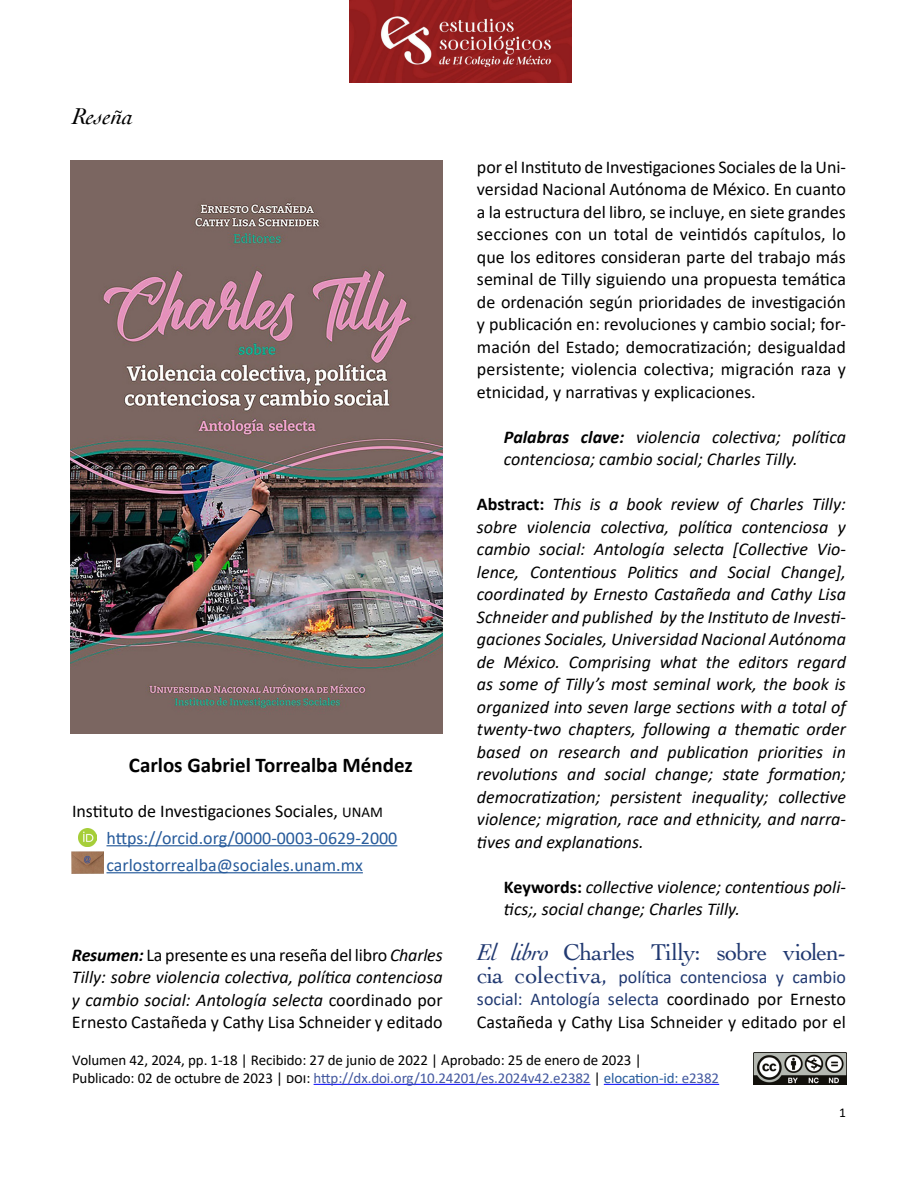
<style>
.page{position:relative;width:918px;height:1188px;background:#fff}
.page>*{position:absolute;margin:0;border:0;box-sizing:border-box;transform-origin:0 0}
.t1{font:24px "Cochin";letter-spacing:-.03em;color:#213971}
.t2{font:italic 24px "Cochin";color:#000}
.t3{font:700 21px "Calibri";color:#000}
.t4{font:italic 18px/22.5px "Calibri";color:#000;text-align:justify}
.t5{font:18px/22.5px "Calibri";color:#000;text-align:justify}
.t6{font:18px/27px "Calibri";color:#275b9b}
.t7{font:15px/18px "Calibri";letter-spacing:-.01em;color:#000}
.t8{font:13.5px "Calibri";color:#000}
.s1{color:#000}
.s2{font-size:15px;color:#000}
.s3{font-weight:700}
.s4{font-style:normal}
.s5{font-weight:700;font-style:normal}
.s6{font-style:italic}
.s7{font-family:"Cochin";font-size:24px;color:#213971}
.s8{font-family:"Cochin";font-size:22.5px;color:#213971}
.s9{color:#213971}
.s10{color:#44599e}
.s11{color:#275b9b}
</style>
<div class="page">
<hr style="left:314px;top:1084px;width:276px;height:1px;background:#00f">
<hr style="left:604px;top:1084px;width:115px;height:1px;background:#00f">
<img style="left:753px;top:1052px;width:93px;height:32px">
<hr style="left:106px;top:845px;width:291px;height:1px;background:#275b9b">
<hr style="left:106px;top:872px;width:257px;height:1px;background:#275b9b">
<img style="left:78px;top:829px;width:18px;height:18px">
<img style="left:349px;top:0;width:223px;height:82px">
<img style="left:70px;top:161px;width:373px;height:573px">
<img style="left:72px;top:852px;width:32px;height:21px">
<h1 class="t2" style="left:72px;top:100px;width:63px">Reseña</h1>
<p class="t3" style="left:129px;top:750px;width:285px">Carlos Gabriel Torrealba Méndez</p>
<p class="t6" style="left:106px;top:797px;width:292px;text-indent:-34px"><span class="s1">Instituto de Investigaciones Sociales,</span> <span class="s2">UNAM </span>https://orcid.org/0000-0003-0629-2000 carlostorrealba@sociales.unam.mx</p>
<p class="t4" style="left:72px;top:943px;width:372px"><span class="s3">Resumen:</span> <span class="s4">La presente es una reseña del libro</span> Charles Tilly: sobre violencia colectiva, política contenciosa y cambio social: Antología selecta <span class="s4">coordinado por Ernesto Castañeda y Cathy Lisa Schneider y editado</span></p>
<p class="t5" style="left:477px;top:155px;width:371px">por el Instituto de Investigaciones Sociales de la Uni&shy;versidad Nacional Autónoma de México. En cuanto a la estructura del libro, se incluye, en siete grandes secciones con un total de veintidós capítulos, lo que los editores consideran parte del trabajo más seminal de Tilly siguiendo una propuesta temática de ordenación según prioridades de investigación y publicación en: revoluciones y cambio social; for&shy;mación del Estado; democratización; desigualdad persistente; violencia colectiva; migración raza y etnicidad, y narrativas y explicaciones.</p>
<p class="t4" style="left:504px;top:425px;width:343px"><span class="s3">Palabras clave:</span> violencia colectiva; política contenciosa; cambio social; Charles Tilly.</p>
<p class="t4" style="left:477px;top:492px;width:371px"><span class="s5">Abstract:</span> This is a book review of Charles Tilly: sobre violencia colectiva, política contenciosa y cambio social: Antología selecta [Collective Vio&shy;lence, Contentious Politics and Social Change], coordinated by Ernesto Castañeda and Cathy Lisa Schneider and published by the Instituto de Investi&shy;gaciones Sociales, Universidad Nacional Autónoma de México. Comprising what the editors regard as some of Tilly’s most seminal work, the book is organized into seven large sections with a total of twenty-two chapters, following a thematic order based on research and publication priorities in revolutions and social change; state formation; democratization; persistent inequality; collective violence; migration, race and ethnicity, and narra&shy;tives and explanations.</p>
<p class="t4" style="left:504px;top:875px;width:343px"><span class="s5">Keywords:</span> collective violence; contentious poli&shy;tics;, social change; Charles Tilly.</p>
<h1 class="t1" style="left:477px;top:936px;width:370px"><span class="s6">El libro</span> Charles Tilly: sobre violen-</h1>
<p class="t5" style="left:477px;top:965px;width:370px"><span class="s7">cia colectiva</span><span class="s8">,</span> <span class="s9">política contenciosa y cambio social: Antología selecta</span> coordinado por Ernesto Castañeda y Cathy Lisa Schneider y editado por el</p>
<p class="t7" style="left:72px;top:1050px;width:649px">Volumen 42, 2024, pp. 1-18 | Recibido: 27 de junio de 2022 | Aprobado: 25 de enero de 2023 |<br>Publicado: 02 de octubre de 2023 | doi: <span class="s10">http://dx.doi.org/10.24201/es.2024v42.e2382</span> | <span class="s11">elocation-id:</span> <span class="s10">e2382</span></p>
<p class="t8" style="left:839px;top:1103px;width:8px">1</p>
</div>
